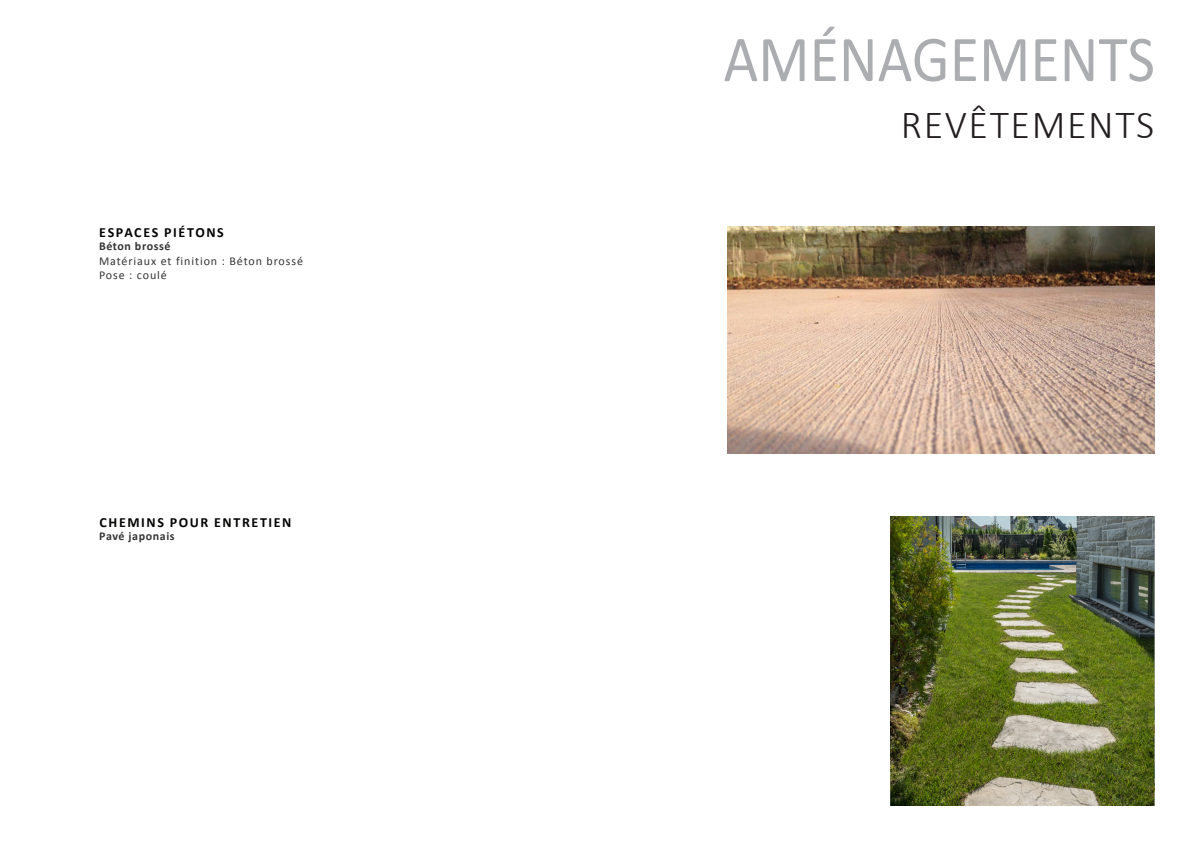
<style>
.page{position:relative;width:1191px;height:842px;background:#fff}
.page>*{position:absolute;margin:0;border:0;box-sizing:border-box;transform-origin:0 0}
.t1{font:66px "Calibri";color:#acadb1;scale:.91 1}
.t2{font:300 40px "Calibri";letter-spacing:.04em;color:#231f20}
.TITRE{font:700 14px "Calibri";letter-spacing:.115em;color:#040503}
.t3{font:12px "Calibri";letter-spacing:.075em;color:#363536}
.t4{font:700 12px "Calibri";letter-spacing:.05em;color:#363536}
</style>
<div class="page">
<img style="left:890px;top:517px;width:265px;height:289px">
<img style="left:727px;top:227px;width:428px;height:227px">
<p class="TITRE" style="left:99px;top:224px;width:126px">ESPACES PIÉTONS</p>
<p class="t4" style="left:99px;top:239px;width:73px">Béton brossé</p>
<p class="t3" style="left:99px;top:253px;width:205px">Matériaux et finition : Béton brossé</p>
<p class="t3" style="left:99px;top:267px;width:69px">Pose : coulé</p>
<p class="TITRE" style="left:99px;top:514px;width:193px">CHEMINS POUR ENTRETIEN</p>
<p class="t4" style="left:99px;top:529px;width:77px">Pavé japonais</p>
<p class="t1" style="left:723px;top:18px;width:475px">AMÉNAGEMENTS</p>
<p class="t2" style="left:901px;top:100px;width:255px">REVÊTEMENTS</p>
</div>
